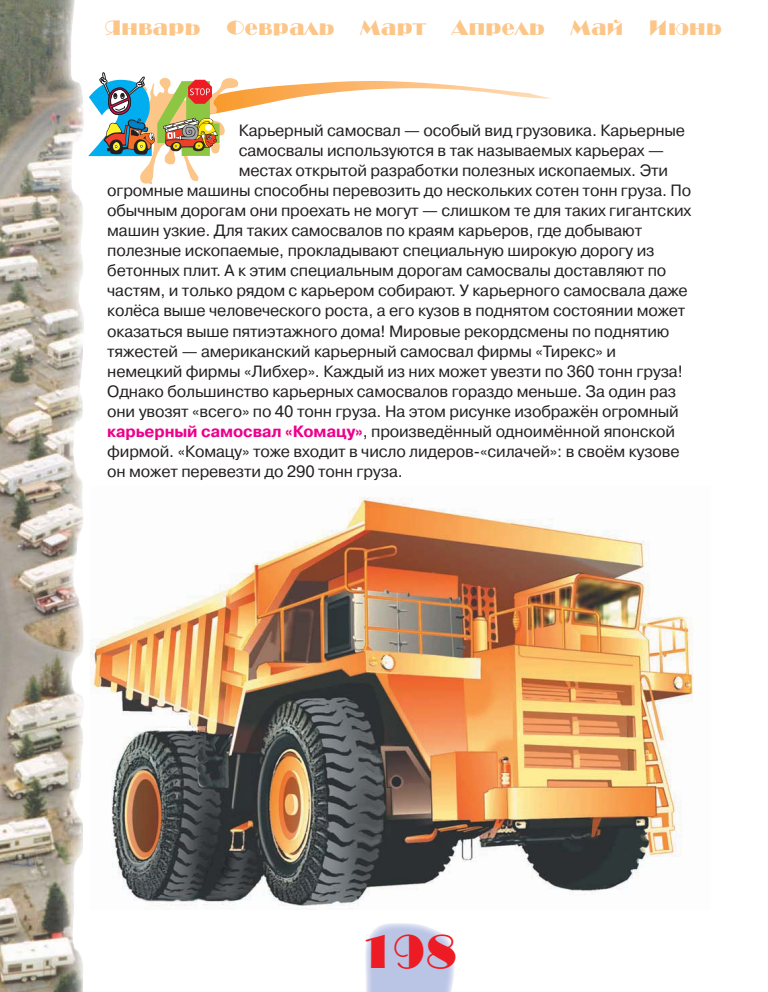
<style>
.page{position:relative;width:768px;height:992px;background:#fff}
.page>*{position:absolute;margin:0;border:0;box-sizing:border-box;transform-origin:0 0}
.t1{font:49px "High Way C";color:#ed1c24}
.t2{font:21.8px "High Way C";color:#fdc689}
.t3{font:16.3px "Pragmatica C";letter-spacing:-.01em;color:#231f20}
.s1{font-weight:700;color:#ec008c}
</style>
<div class="page">
<img style="left:365px;top:923px;width:89px;height:69px">
<img style="left:0;top:0;width:84px;height:992px">
<img style="left:90px;top:497px;width:603px;height:409px">
<svg style="left:88px;top:72px;width:463px;height:112px"></svg>
<h2 class="t2" style="left:105px;top:16px;width:619px">Январь Февраль Март Апрель Май Июнь</h2>
<p class="t3" style="left:239px;top:124px;width:448px">Карьерный самосвал — особый вид грузовика. Карьерные</p>
<p class="t3" style="left:239px;top:144px;width:427px">самосвалы используются в так называемых карьерах —</p>
<p class="t3" style="left:239px;top:164px;width:431px">местах открытой разработки полезных ископаемых. Эти</p>
<p class="t3" style="left:107px;top:184px;width:586px">огромные машины способны перевозить до нескольких сотен тонн груза. По</p>
<p class="t3" style="left:107px;top:204px;width:586px">обычным дорогам они проехать не могут — слишком те для таких гигантских</p>
<p class="t3" style="left:107px;top:224px;width:536px">машин узкие. Для таких самосвалов по краям карьеров, где добывают</p>
<p class="t3" style="left:107px;top:245px;width:549px">полезные ископаемые, прокладывают специальную широкую дорогу из</p>
<p class="t3" style="left:107px;top:265px;width:561px">бетонных плит. А к этим специальным дорогам самосвалы доставляют по</p>
<p class="t3" style="left:107px;top:285px;width:582px">частям, и только рядом с карьером собирают. У карьерного самосвала даже</p>
<p class="t3" style="left:107px;top:305px;width:580px">колёса выше человеческого роста, а его кузов в поднятом состоянии может</p>
<p class="t3" style="left:107px;top:325px;width:564px">оказаться выше пятиэтажного дома! Мировые рекордсмены по поднятию</p>
<p class="t3" style="left:107px;top:345px;width:510px">тяжестей — американский карьерный самосвал фирмы «Тирекс» и</p>
<p class="t3" style="left:107px;top:365px;width:577px">немецкий фирмы «Либхер». Каждый из них может увезти по 360 тонн груза!</p>
<p class="t3" style="left:107px;top:385px;width:570px">Однако большинство карьерных самосвалов гораздо меньше. За один раз</p>
<p class="t3" style="left:107px;top:405px;width:573px">они увозят «всего» по 40 тонн груза. На этом рисунке изображён огромный</p>
<p class="t3" style="left:107px;top:425px;width:569px"><span class="s1">карьерный самосвал «Комацу»</span>, произведённый одноимённой японской</p>
<p class="t3" style="left:107px;top:445px;width:574px">фирмой. «Комацу» тоже входит в число лидеров-«силачей»: в своём кузове</p>
<p class="t3" style="left:107px;top:465px;width:297px">он может перевезти до 290 тонн груза.</p>
<h1 class="t1" style="left:361px;top:925px;width:99px">198</h1>
</div>
